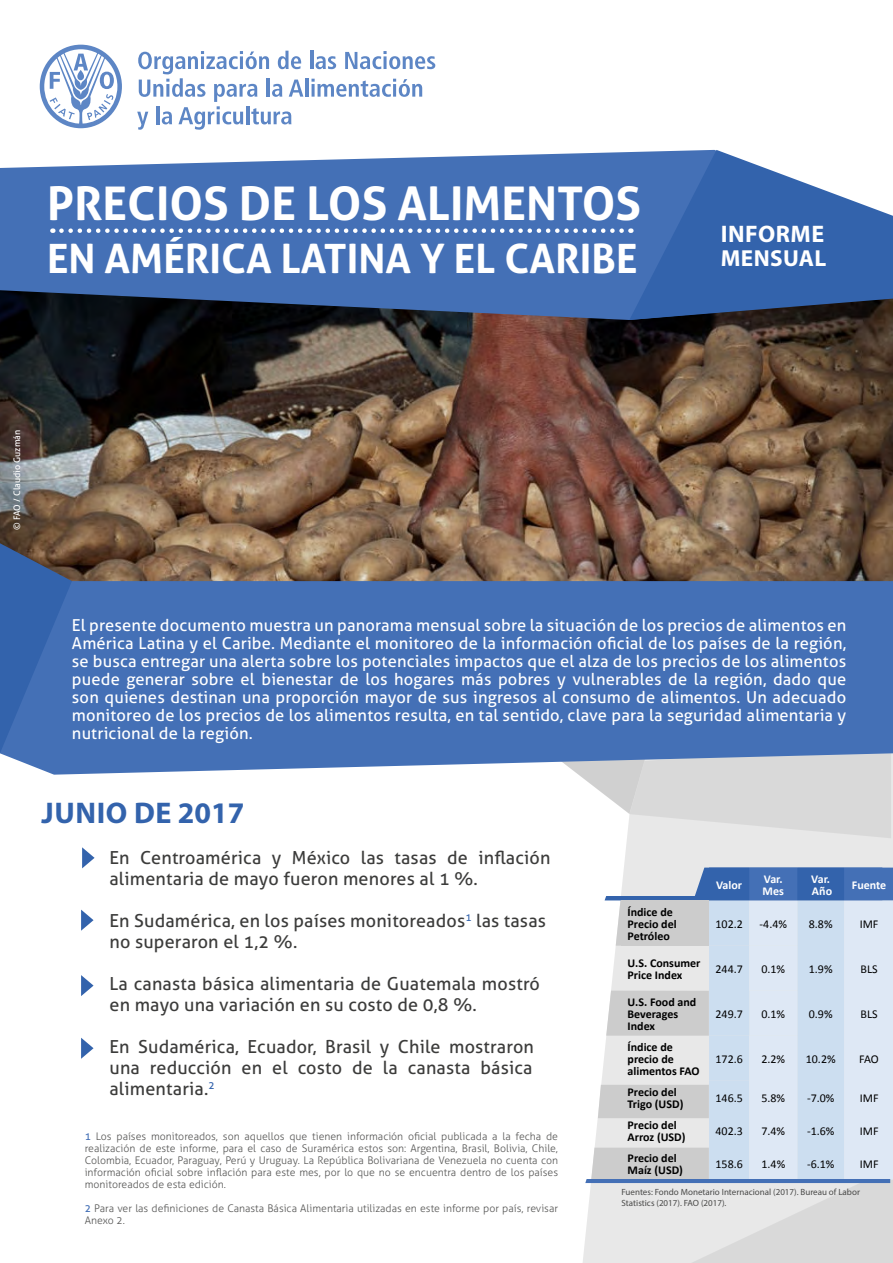
<style>
.page{position:relative;width:893px;height:1263px;background:#fff}
.page>*{position:absolute;margin:0;border:0;box-sizing:border-box;transform-origin:0 0}
.t1{font:700 46.5px "Aller";color:#fff}
.t2{font:700 40.5px "Aller";color:#fff}
.t3{font:700 30px "Myriad Pro";letter-spacing:.02em;color:#3363ac}
.t4{font:700 24px "Myriad Pro";letter-spacing:.02em;color:#fff}
.t5{font:700 23.25px "Myriad Pro";letter-spacing:.02em;color:#fff}
.t6{font:18px/21px "Aller";letter-spacing:.01em;color:#3c3c3b}
.t7{font:16.5px/18px "Aller";letter-spacing:.01em;color:#fff;text-align:justify}
.t8{font:700 12px/12px "Calibri";color:#000}
.t9{font:12px "Calibri";color:#000}
.t10{font:700 12px/12px "Calibri";color:#fff}
.t11{font:300 10.5px/12px "Aller";color:#575756;text-align:justify}
.t12{font:9px/10.8px "Myriad Pro";color:#4a4a49}
.t13{font:9px "Aller";color:#fff}
.s1{font-weight:400;color:#4470b6}
</style>
<div class="page">
<svg style="left:583px;top:775px;width:310px;height:488px;fill:#e8e8e8"></svg>
<svg style="left:579px;top:775px;width:312px;height:63px;background:#dfdfdf"></svg>
<img style="left:0;top:320px;width:893px;height:261px">
<hr style="left:310px;top:51px;width:3px;height:18px;background:#5d86c5">
<svg style="left:316px;top:56px;width:20px;height:13px"></svg>
<svg style="left:345px;top:51px;width:90px;height:18px"></svg>
<hr style="left:305px;top:78px;width:3px;height:19px;background:#5d86c5">
<svg style="left:311px;top:79px;width:111px;height:18px"></svg>
<svg style="left:137px;top:51px;width:166px;height:79px"></svg>
<svg style="left:40px;top:45px;width:82px;height:83px"></svg>
<svg style="left:0;top:166px;width:61px;height:154px;background:#3a5e98"></svg>
<svg style="left:82px;top:847px;width:13px;height:21px"></svg>
<svg style="left:81px;top:910px;width:13px;height:21px"></svg>
<svg style="left:81px;top:1038px;width:13px;height:21px"></svg>
<svg style="left:81px;top:975px;width:13px;height:21px"></svg>
<svg style="left:61px;top:150px;width:832px;height:170px;background:#4d72ae"></svg>
<div style="left:0;top:581px;width:893px;height:194px;background:#4470b6"></div>
<svg style="left:0;top:543px;width:72px;height:210px;background:#3e65a5"></svg>
<svg style="left:585px;top:867px;width:308px;height:396px;background:#d1dae5"></svg>
<h1 class="t1" style="left:47px;top:175px;width:595px">PRECIOS DE LOS ALIMENTOS</h1>
<h2 class="t2" style="left:47px;top:233px;width:592px">EN AMÉRICA LATINA Y EL CARIBE</h2>
<h3 class="t4" style="left:721px;top:221px;width:105px">INFORME</h3>
<h3 class="t5" style="left:721px;top:245px;width:107px">MENSUAL</h3>
<p class="t13" style="left:11px;top:530px;width:102px;rotate:-90deg">© FAO / Claudio Guzmán</p>
<p class="t7" style="left:72px;top:616px;width:776px">El presente documento muestra un panorama mensual sobre la situación de los precios de alimentos en América Latina y el Caribe. Mediante el monitoreo de la información oficial de los países de la región, se busca entregar una alerta sobre los potenciales impactos que el alza de los precios de los alimentos puede generar sobre el bienestar de los hogares más pobres y vulnerables de la región, dado que son quienes destinan una proporción mayor de sus ingresos al consumo de alimentos. Un adecuado monitoreo de los precios de los alimentos resulta, en tal sentido, clave para la seguridad alimentaria y nutricional de la región.</p>
<h3 class="t3" style="left:41px;top:796px;width:205px">JUNIO DE 2017</h3>
<p class="t6" style="left:109px;top:847px;width:443px">En Centroamérica y México las tasas de inflación alimentaria de mayo fueron menores al 1 %.</p>
<p class="t6" style="left:109px;top:910px;width:438px">En Sudamérica, en los países monitoreados<sup>1</sup> las tasas no superaron el 1,2 %.</p>
<p class="t6" style="left:109px;top:973px;width:432px">La canasta básica alimentaria de Guatemala mostró en mayo una variación en su costo de 0,8 %.</p>
<p class="t6" style="left:109px;top:1036px;width:426px;text-align:justify">En Sudamérica, Ecuador, Brasil y Chile mostraron una reducción en el costo de la canasta básica alimentaria.<sup>2</sup></p>
<p class="t11" style="left:85px;top:1130px;width:475px"><span class="s1">1</span> Los países monitoreados, son aquellos que tienen información oficial publicada a la fecha de realización de este informe, para el caso de Suramérica estos son: Argentina, Brasil, Bolivia, Chile, Colombia, Ecuador, Paraguay, Perú y Uruguay. La República Bolivariana de Venezuela no cuenta con información oficial sobre inflación para este mes, por lo que no se encuentra dentro de los países monitoreados de esta edición.</p>
<p class="t11" style="left:85px;top:1202px;width:475px"><span class="s1">2</span> Para ver las definiciones de Canasta Básica Alimentaria utilizadas en este informe por país, revisar<br>Anexo 2.</p>
<p class="t8" style="left:627px;top:905px;width:51px">Índice de<br>Precio del<br>Petróleo</p>
<p class="t10" style="left:716px;top:878px;width:28px">Valor</p>
<p class="t10" style="left:763px;top:872px;width:23px">Var.<br>Mes</p>
<p class="t10" style="left:811px;top:872px;width:22px">Var.<br>Año</p>
<p class="t10" style="left:852px;top:878px;width:36px">Fuente</p>
<p class="t9" style="left:715px;top:916px;width:29px">102.2</p>
<p class="t9" style="left:760px;top:916px;width:29px">-4.4%</p>
<p class="t9" style="left:809px;top:916px;width:25px">8.8%</p>
<p class="t9" style="left:860px;top:916px;width:20px">IMF</p>
<p class="t8" style="left:628px;top:956px;width:75px">U.S. Consumer<br>Price Index</p>
<p class="t9" style="left:715px;top:961px;width:29px">244.7</p>
<p class="t9" style="left:761px;top:961px;width:25px">0.1%</p>
<p class="t9" style="left:809px;top:961px;width:25px">1.9%</p>
<p class="t9" style="left:860px;top:961px;width:19px">BLS</p>
<p class="t8" style="left:628px;top:995px;width:70px">U.S. Food and<br>Beverages<br>Index</p>
<p class="t9" style="left:715px;top:1006px;width:29px">249.7</p>
<p class="t9" style="left:761px;top:1006px;width:25px">0.1%</p>
<p class="t9" style="left:809px;top:1006px;width:25px">0.9%</p>
<p class="t9" style="left:860px;top:1006px;width:19px">BLS</p>
<p class="t8" style="left:628px;top:1040px;width:73px">Índice de precio de alimentos FAO</p>
<p class="t9" style="left:715px;top:1051px;width:29px">172.6</p>
<p class="t9" style="left:761px;top:1051px;width:25px">2.2%</p>
<p class="t9" style="left:806px;top:1051px;width:31px">10.2%</p>
<p class="t9" style="left:859px;top:1051px;width:21px">FAO</p>
<p class="t8" style="left:628px;top:1085px;width:57px">Precio del<br>Trigo (USD)</p>
<p class="t9" style="left:715px;top:1090px;width:29px">146.5</p>
<p class="t9" style="left:761px;top:1090px;width:25px">5.8%</p>
<p class="t9" style="left:807px;top:1090px;width:29px">-7.0%</p>
<p class="t9" style="left:860px;top:1090px;width:20px">IMF</p>
<p class="t8" style="left:628px;top:1118px;width:60px">Precio del<br>Arroz (USD)</p>
<p class="t9" style="left:715px;top:1123px;width:29px">402.3</p>
<p class="t9" style="left:761px;top:1123px;width:25px">7.4%</p>
<p class="t9" style="left:807px;top:1123px;width:29px">-1.6%</p>
<p class="t9" style="left:860px;top:1123px;width:20px">IMF</p>
<p class="t8" style="left:628px;top:1151px;width:57px">Precio del<br>Maíz (USD)</p>
<p class="t9" style="left:715px;top:1156px;width:29px">158.6</p>
<p class="t9" style="left:761px;top:1156px;width:25px">1.4%</p>
<p class="t9" style="left:807px;top:1156px;width:29px">-6.1%</p>
<p class="t9" style="left:860px;top:1156px;width:20px">IMF</p>
<p class="t12" style="left:621px;top:1187px;width:240px">Fuentes: Fondo Monetario Internacional (2017). Bureau of Labor<br>Statistics (2017). FAO (2017).</p>
</div>
